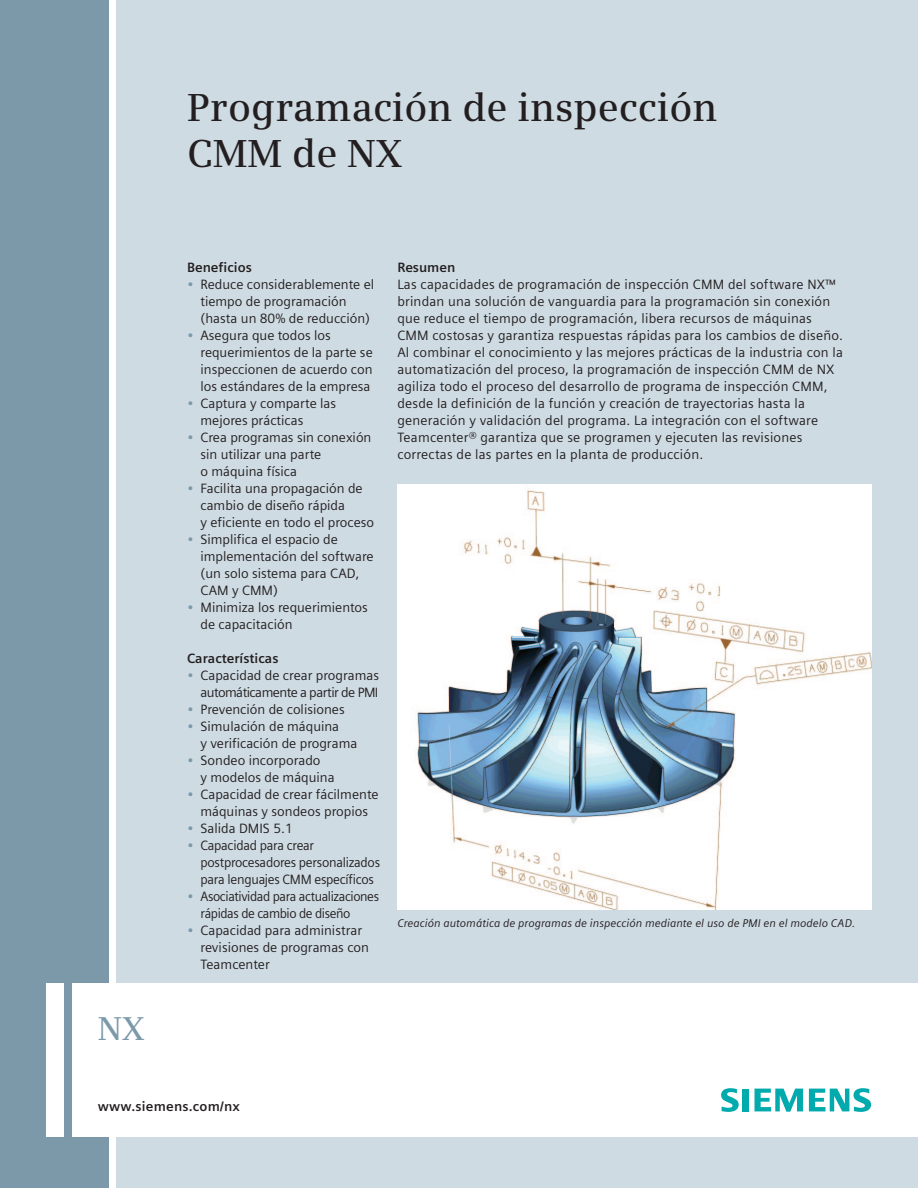
<style>
.page{position:relative;width:918px;height:1188px;background:#fff}
.page>*{position:absolute;margin:0;border:0;box-sizing:border-box;transform-origin:0 0}
.Cover_Headline__26pt{font:600 39px/46.8px "Siemens Serif";color:#231f20}
.NX{font:600 33px "Siemens Serif";color:#7b99a9}
.BULLETS_Body_Copy_9p{font:13.5px/17px "Siemens Sans";color:#231f20}
.Body__Copy__9pt_0_15{font:13.5px/17px "Siemens Sans";letter-spacing:.015em;color:#231f20}
.BULLETS_Body_Copy_9p-2{font:13.5px/17px "Siemens Sans";letter-spacing:-.02em;color:#231f20;scale:.96 1}
.BULLETS_Body_Copy_9p-3{font:13.5px/17px "Siemens Sans";letter-spacing:-.03em;color:#231f20;scale:.95 1}
.Body_Subhead___9pt_0{font:700 13.5px "Siemens Sans";color:#231f20}
.Caption_for_fact_she{font:italic 11.25px "Siemens Sans";color:#231f20}
.s1{color:#7b99a9}
</style>
<div class="page">
<div style="left:117px;top:0;width:801px;height:1188px;background:#cfdbe3"></div>
<div style="left:0;top:0;width:108px;height:1188px;background:#7b99a9"></div>
<div style="left:47px;top:983px;width:17px;height:153px;background:#fff"></div>
<div style="left:72px;top:983px;width:846px;height:153px;background:#fff"></div>
<svg style="left:721px;top:1088px;width:18px;height:24px"></svg>
<div style="left:742px;top:1089px;width:7px;height:22px;background:#00aaad"></div>
<svg style="left:755px;top:1089px;width:48px;height:23px"></svg>
<svg style="left:809px;top:1088px;width:62px;height:24px"></svg>
<img style="left:397px;top:485px;width:474px;height:425px">
<p class="Cover_Headline__26pt" style="left:187px;top:83px;width:532px">Programación de inspección<br>CMM de NX</p>
<p class="NX" style="left:98px;top:1009px;width:48px">NX</p>
<p class="Body_Subhead___9pt_0" style="left:187px;top:260px;width:66px">Beneficios</p>
<p class="BULLETS_Body_Copy_9p" style="left:201px;top:276px;width:175px;text-indent:-14px"><span class="s1">•</span> Reduce considerablemente el tiempo de programación (hasta un 80% de reducción)</p>
<p class="BULLETS_Body_Copy_9p" style="left:201px;top:327px;width:174px;text-indent:-14px"><span class="s1">•</span> Asegura que todos los requerimientos de la parte se inspeccionen de acuerdo con los estándares de la empresa</p>
<p class="BULLETS_Body_Copy_9p" style="left:201px;top:395px;width:137px;text-indent:-14px"><span class="s1">•</span> Captura y comparte las mejores prácticas</p>
<p class="BULLETS_Body_Copy_9p" style="left:201px;top:429px;width:172px;text-indent:-14px"><span class="s1">•</span> Crea programas sin conexión sin utilizar una parte<br>o máquina física</p>
<p class="BULLETS_Body_Copy_9p" style="left:201px;top:480px;width:175px;text-indent:-14px"><span class="s1">•</span> Facilita una propagación de cambio de diseño rápida<br>y eficiente en todo el proceso</p>
<p class="BULLETS_Body_Copy_9p" style="left:201px;top:531px;width:175px;text-indent:-14px"><span class="s1">•</span> Simplifica el espacio de implementación del software (un solo sistema para CAD,<br>CAM y CMM)</p>
<p class="BULLETS_Body_Copy_9p" style="left:201px;top:599px;width:169px;text-indent:-14px"><span class="s1">•</span> Minimiza los requerimientos de capacitación</p>
<p class="Body_Subhead___9pt_0" style="left:187px;top:651px;width:93px">Características</p>
<p class="BULLETS_Body_Copy_9p" style="left:187px;top:667px;width:194px;text-align:right"><span class="s1">•</span> Capacidad de crear programas automáticamente a partir de PMI</p>
<p class="BULLETS_Body_Copy_9p" style="left:187px;top:701px;width:159px"><span class="s1">•</span> Prevención de colisiones</p>
<p class="BULLETS_Body_Copy_9p" style="left:201px;top:718px;width:158px;text-indent:-13px"><span class="s1">•</span> Simulación de máquina<br>y verificación de programa</p>
<p class="BULLETS_Body_Copy_9p" style="left:201px;top:752px;width:136px;text-indent:-13px"><span class="s1">•</span> Sondeo incorporado<br>y modelos de máquina</p>
<p class="BULLETS_Body_Copy_9p" style="left:187px;top:786px;width:193px;text-align:center"><span class="s1">•</span> Capacidad de crear fácilmente máquinas y sondeos propios</p>
<p class="BULLETS_Body_Copy_9p" style="left:187px;top:820px;width:107px"><span class="s1">•</span> Salida DMIS 5.1</p>
<p class="BULLETS_Body_Copy_9p-2" style="left:201px;top:837px;width:189px;text-indent:-14px"><span class="s1">•</span> Capacidad para crear postprocesadores personalizados para lenguajes CMM específicos</p>
<p class="BULLETS_Body_Copy_9p-3" style="left:201px;top:888px;width:189px;text-indent:-14px"><span class="s1">•</span> Asociatividad para actualizaciones rápidas de cambio de diseño</p>
<p class="BULLETS_Body_Copy_9p" style="left:201px;top:922px;width:170px;text-indent:-14px"><span class="s1">•</span> Capacidad para administrar revisiones de programas con<br>Teamcenter</p>
<p class="Body_Subhead___9pt_0" style="left:397px;top:260px;width:60px">Resumen</p>
<p class="Body__Copy__9pt_0_15" style="left:397px;top:276px;width:447px">Las capacidades de programación de inspección CMM del software NX™ brindan una solución de vanguardia para la programación sin conexión que reduce el tiempo de programación, libera recursos de máquinas CMM costosas y garantiza respuestas rápidas para los cambios de diseño.<br>Al combinar el conocimiento y las mejores prácticas de la industria con la automatización del proceso, la programación de inspección CMM de NX agiliza todo el proceso del desarrollo de programa de inspección CMM, desde la definición de la función y creación de trayectorias hasta la generación y validación del programa. La integración con el software Teamcenter® garantiza que se programen y ejecuten las revisiones correctas de las partes en la planta de producción.</p>
<p class="Caption_for_fact_she" style="left:397px;top:917px;width:459px">Creación automática de programas de inspección mediante el uso de PMI en el modelo CAD.</p>
<p class="Body_Subhead___9pt_0" style="left:98px;top:1099px;width:144px">www.siemens.com/nx</p>
</div>
